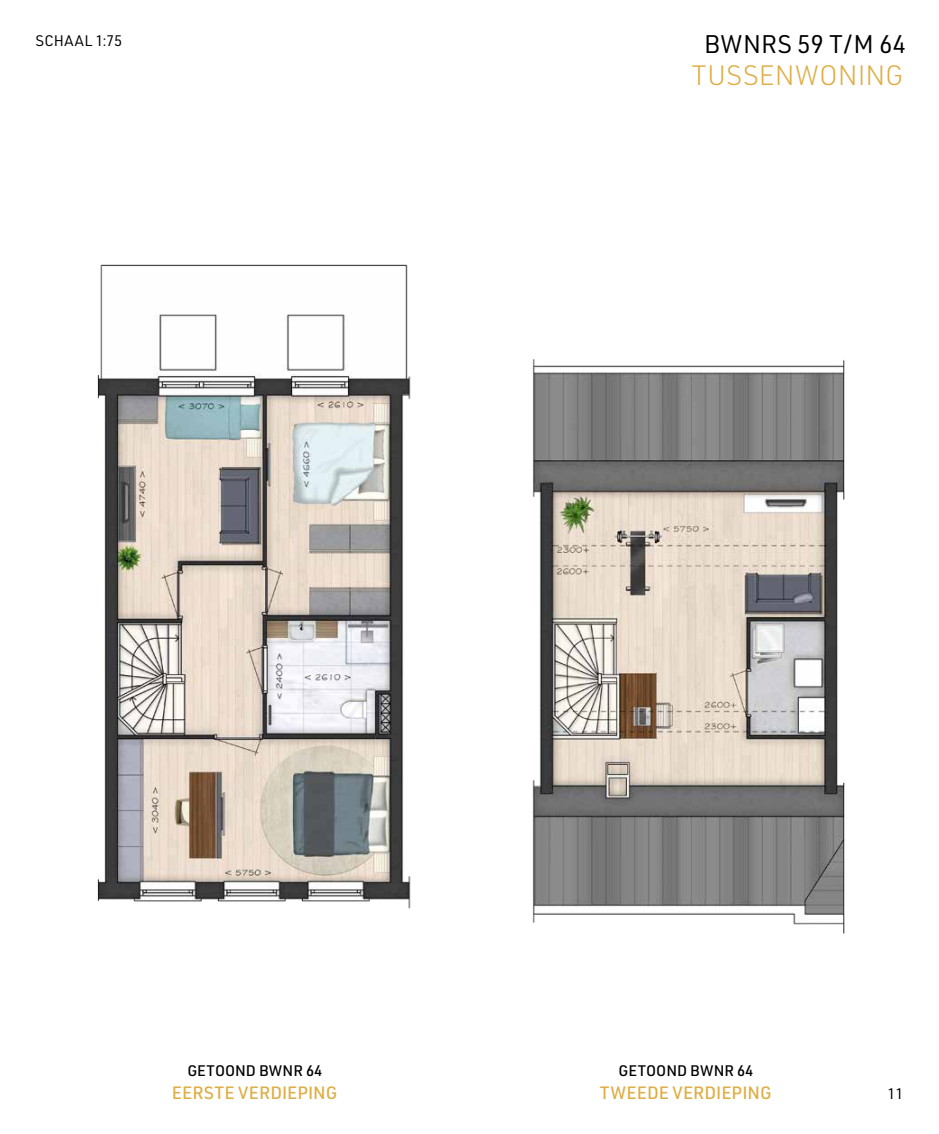
<style>
.page{position:relative;width:939px;height:1134px;background:#fff}
.page>*{position:absolute;margin:0;border:0;box-sizing:border-box;transform-origin:0 0}
.t1{font:300 27.5px "URWDIN";color:#dfae45}
.t2{font:25px "URWDIN";letter-spacing:.005em;color:#000}
.t3{font:500 17.5px "URWDIN";letter-spacing:.005em;color:#dfae45}
.t4{font:500 15px "URWDIN";color:#000}
.t5{font:15px "URWDIN";letter-spacing:.02em;color:#000}
</style>
<div class="page">
<img style="left:97px;top:264px;width:314px;height:645px">
<img style="left:532px;top:359px;width:313px;height:575px">
<p class="t5" style="left:35px;top:31px;width:88px">SCHAAL 1:75</p>
<h2 class="t2" style="left:704px;top:28px;width:203px">BWNRS 59 T/M 64</h2>
<h1 class="t1" style="left:691px;top:57px;width:214px">TUSSENWONING</h1>
<p class="t4" style="left:187px;top:1060px;width:136px">GETOOND BWNR 64</p>
<p class="t4" style="left:618px;top:1060px;width:136px">GETOOND BWNR 64</p>
<p class="t3" style="left:172px;top:1080px;width:167px">EERSTE VERDIEPING</p>
<p class="t3" style="left:600px;top:1080px;width:173px">TWEEDE VERDIEPING</p>
<p class="t5" style="left:887px;top:1083px;width:18px">11</p>
</div>
